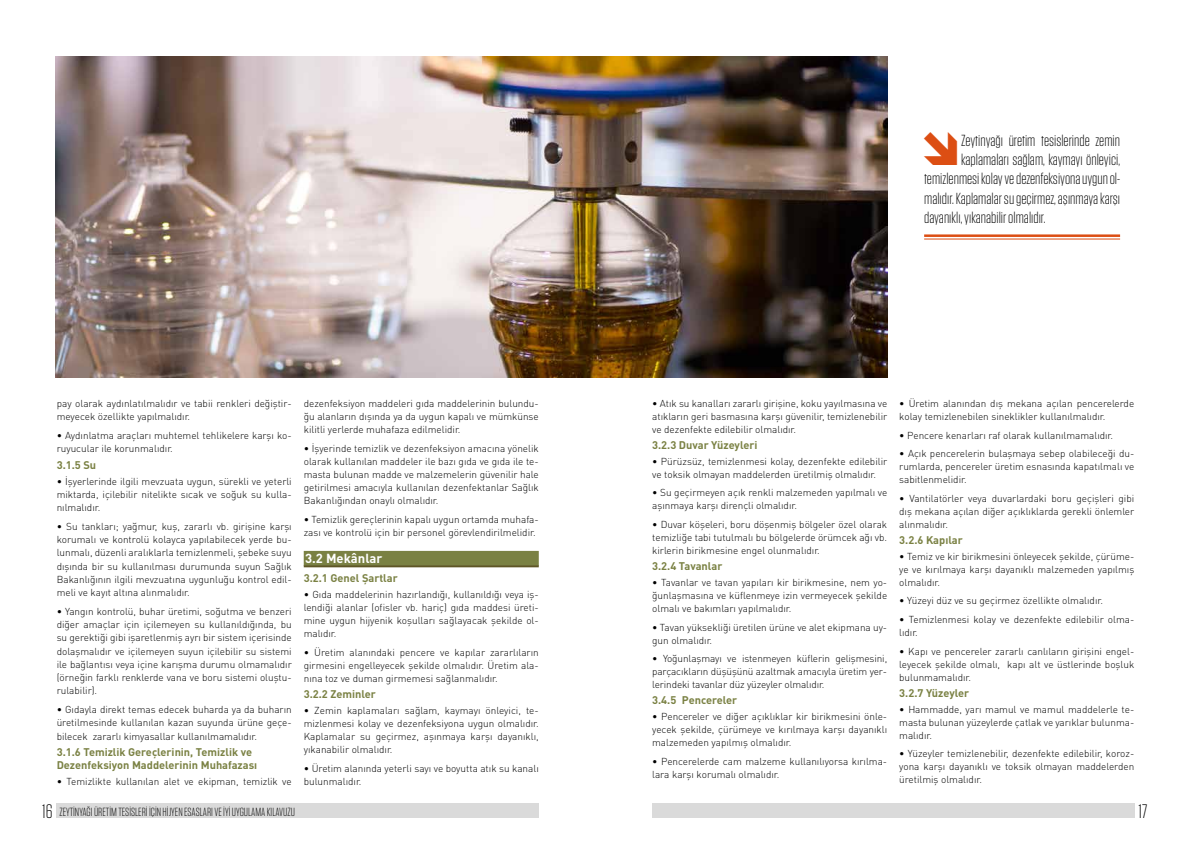
<style>
.page{position:relative;width:1191px;height:842px;background:#fff}
.page>*{position:absolute;margin:0;border:0;box-sizing:border-box;transform-origin:0 0}
.t1{font:300 19.5px "Tungsten";color:#000}
.t2{font:300 16px "Tungsten";color:#000}
.t3{font:700 13px "DIN Pro";color:#fff}
.t4{font:300 11.8px "Tungsten";color:#000}
.t5{font:700 11px/13.4px "DIN Pro";color:#7a8143}
.t6{font:300 10px/13px "DIN Pro";color:#000;text-align:justify}
.s1{font-size:19.5px}
</style>
<div class="page">
<div style="left:304px;top:551px;width:235px;height:15px;background:#7a8143"></div>
<hr style="left:304px;top:565px;width:235px;height:2px;background:#5e5626">
<img style="left:56px;top:57px;width:831px;height:320px">
<hr style="left:924px;top:234px;width:196px;height:3px;background:#dc4e13">
<hr style="left:924px;top:239px;width:196px;height:1px;background:#dc4e13">
<div style="left:57px;top:804px;width:482px;height:14px;background:#dadada"></div>
<div style="left:652px;top:804px;width:482px;height:14px;background:#dadada"></div>
<p class="t6" style="left:57px;top:396px;width:236px">pay olarak aydınlatılmalıdır ve tabii renkleri değiştir&shy;meyecek özellikte yapılmalıdır.</p>
<p class="t6" style="left:57px;top:428px;width:236px">• Aydınlatma araçları muhtemel tehlikelere karşı ko&shy;ruyucular ile korunmalıdır.</p>
<p class="t5" style="left:57px;top:457px;width:41px">3.1.5 Su</p>
<p class="t6" style="left:57px;top:474px;width:236px">• İşyerlerinde ilgili mevzuata uygun, sürekli ve yeterli miktarda, içilebilir nitelikte sıcak ve soğuk su kulla&shy;nılmalıdır.</p>
<p class="t6" style="left:57px;top:519px;width:236px">• Su tankları; yağmur, kuş, zararlı vb. girişine karşı korumalı ve kontrolü kolayca yapılabilecek yerde bu&shy;lunmalı, düzenli aralıklarla temizlenmeli, şebeke suyu dışında bir su kullanılması durumunda suyun Sağlık Bakanlığının ilgili mevzuatına uygunluğu kontrol edil&shy;meli ve kayıt altına alınmalıdır.</p>
<p class="t6" style="left:57px;top:604px;width:236px">• Yangın kontrolü, buhar üretimi, soğutma ve benzeri diğer amaçlar için içilemeyen su kullanıldığında, bu su gerektiği gibi işaretlenmiş ayrı bir sistem içerisinde dolaşmalıdır ve içilemeyen suyun içilebilir su sistemi ile bağlantısı veya içine karışma durumu olmamalıdır (örneğin farklı renklerde vana ve boru sistemi oluştu&shy;rulabilir).</p>
<p class="t6" style="left:57px;top:702px;width:236px">• Gıdayla direkt temas edecek buharda ya da buharın üretilmesinde kullanılan kazan suyunda ürüne geçe&shy;bilecek zararlı kimyasallar kullanılmamalıdır.</p>
<p class="t5" style="left:57px;top:745px;width:202px">3.1.6 Temizlik Gereçlerinin, Temizlik ve<br>Dezenfeksiyon Maddelerinin Muhafazası</p>
<p class="t6" style="left:57px;top:775px;width:236px">• Temizlikte kullanılan alet ve ekipman, temizlik ve</p>
<p class="t6" style="left:304px;top:396px;width:236px">dezenfeksiyon maddeleri gıda maddelerinin bulundu&shy;ğu alanların dışında ya da uygun kapalı ve mümkünse kilitli yerlerde muhafaza edilmelidir.</p>
<p class="t6" style="left:304px;top:441px;width:236px">• İşyerinde temizlik ve dezenfeksiyon amacına yönelik olarak kullanılan maddeler ile bazı gıda ve gıda ile te&shy;masta bulunan madde ve malzemelerin güvenilir hale getirilmesi amacıyla kullanılan dezenfektanlar Sağlık Bakanlığından onaylı olmalıdır.</p>
<p class="t6" style="left:304px;top:512px;width:236px">• Temizlik gereçlerinin kapalı uygun ortamda muhafa&shy;zası ve kontrolü için bir personel görevlendirilmelidir.</p>
<h3 class="t3" style="left:305px;top:549px;width:79px">3.2 Mekânlar</h3>
<p class="t5" style="left:304px;top:571px;width:95px">3.2.1 Genel Şartlar</p>
<p class="t6" style="left:304px;top:587px;width:236px">• Gıda maddelerinin hazırlandığı, kullanıldığı veya iş&shy;lendiği alanlar (ofisler vb. hariç) gıda maddesi üreti&shy;mine uygun hijyenik koşulları sağlayacak şekilde ol&shy;malıdır.</p>
<p class="t6" style="left:304px;top:645px;width:236px">• Üretim alanındaki pencere ve kapılar zararlıların girmesini engelleyecek şekilde olmalıdır. Üretim ala&shy;nına toz ve duman girmemesi sağlanmalıdır.</p>
<p class="t5" style="left:304px;top:687px;width:74px">3.2.2 Zeminler</p>
<p class="t6" style="left:304px;top:704px;width:236px">• Zemin kaplamaları sağlam, kaymayı önleyici, te&shy;mizlenmesi kolay ve dezenfeksiyona uygun olmalıdır.<br>Kaplamalar su geçirmez, aşınmaya karşı dayanıklı, yıkanabilir olmalıdır.</p>
<p class="t6" style="left:304px;top:762px;width:236px">• Üretim alanında yeterli sayı ve boyutta atık su kanalı bulunmalıdır.</p>
<h2 class="t2" style="left:961px;top:132px;width:161px">Zeytinyağı üretim tesislerinde zemin</h2>
<h2 class="t2" style="left:961px;top:151px;width:160px">kaplamaları sağlam, kaymayı önleyici,</h2>
<h2 class="t2" style="left:924px;top:171px;width:197px">temizlenmesi kolay ve dezenfeksiyona uygun ol-</h2>
<h2 class="t2" style="left:924px;top:190px;width:197px">malıdır. Kaplamalar su geçirmez, aşınmaya karşı</h2>
<h2 class="t2" style="left:924px;top:209px;width:123px">dayanıklı, yıkanabilir olmalıdır.</h2>
<p class="t6" style="left:652px;top:396px;width:236px">• Atık su kanalları zararlı girişine, koku yayılmasına ve atıkların geri basmasına karşı güvenilir, temizlenebilir ve dezenfekte edilebilir olmalıdır.</p>
<p class="t5" style="left:652px;top:438px;width:107px">3.2.3 Duvar Yüzeyleri</p>
<p class="t6" style="left:652px;top:454px;width:236px">• Pürüzsüz, temizlenmesi kolay, dezenfekte edilebilir ve toksik olmayan maddelerden üretilmiş olmalıdır.</p>
<p class="t6" style="left:652px;top:486px;width:236px">• Su geçirmeyen açık renkli malzemeden yapılmalı ve aşınmaya karşı dirençli olmalıdır.</p>
<p class="t6" style="left:652px;top:518px;width:236px">• Duvar köşeleri, boru döşenmiş bölgeler özel olarak temizliğe tabi tutulmalı bu bölgelerde örümcek ağı vb. kirlerin birikmesine engel olunmalıdır.</p>
<p class="t5" style="left:652px;top:559px;width:72px">3.2.4 Tavanlar</p>
<p class="t6" style="left:652px;top:575px;width:236px">• Tavanlar ve tavan yapıları kir birikmesine, nem yo&shy;ğunlaşmasına ve küflenmeye izin vermeyecek şekilde olmalı ve bakımları yapılmalıdır.</p>
<p class="t6" style="left:652px;top:620px;width:236px">• Tavan yüksekliği üretilen ürüne ve alet ekipmana uy&shy;gun olmalıdır.</p>
<p class="t6" style="left:652px;top:652px;width:236px">• Yoğunlaşmayı ve istenmeyen küflerin gelişmesini, parçacıkların düşüşünü azaltmak amacıyla üretim yer&shy;lerindeki tavanlar düz yüzeyler olmalıdır.</p>
<p class="t5" style="left:652px;top:693px;width:86px">3.4.5 Pencereler</p>
<p class="t6" style="left:652px;top:710px;width:236px">• Pencereler ve diğer açıklıklar kir birikmesini önle&shy;yecek şekilde, çürümeye ve kırılmaya karşı dayanıklı malzemeden yapılmış olmalıdır.</p>
<p class="t6" style="left:652px;top:754px;width:236px">• Pencerelerde cam malzeme kullanılıyorsa kırılma&shy;lara karşı korumalı olmalıdır.</p>
<p class="t6" style="left:899px;top:396px;width:236px">• Üretim alanından dış mekana açılan pencerelerde kolay temizlenebilen sineklikler kullanılmalıdır.</p>
<p class="t6" style="left:899px;top:428px;width:215px">• Pencere kenarları raf olarak kullanılmamalıdır.</p>
<p class="t6" style="left:899px;top:447px;width:236px">• Açık pencerelerin bulaşmaya sebep olabileceği du&shy;rumlarda, pencereler üretim esnasında kapatılmalı ve sabitlenmelidir.</p>
<p class="t6" style="left:899px;top:491px;width:236px">• Vantilatörler veya duvarlardaki boru geçişleri gibi dış mekana açılan diğer açıklıklarda gerekli önlemler alınmalıdır.</p>
<p class="t5" style="left:899px;top:533px;width:65px">3.2.6 Kapılar</p>
<p class="t6" style="left:899px;top:549px;width:236px">• Temiz ve kir birikmesini önleyecek şekilde, çürüme&shy;ye ve kırılmaya karşı dayanıklı malzemeden yapılmış olmalıdır.</p>
<p class="t6" style="left:899px;top:594px;width:205px">• Yüzeyi düz ve su geçirmez özellikte olmalıdır.</p>
<p class="t6" style="left:899px;top:613px;width:236px">• Temizlenmesi kolay ve dezenfekte edilebilir olma&shy;lıdır.</p>
<p class="t6" style="left:899px;top:644px;width:236px">• Kapı ve pencereler zararlı canlıların girişini engel&shy;leyecek şekilde olmalı, kapı alt ve üstlerinde boşluk bulunmamalıdır.</p>
<p class="t5" style="left:899px;top:686px;width:71px">3.2.7 Yüzeyler</p>
<p class="t6" style="left:899px;top:702px;width:236px">• Hammadde, yarı mamul ve mamul maddelerle te&shy;masta bulunan yüzeylerde çatlak ve yarıklar bulunma&shy;malıdır.</p>
<p class="t6" style="left:899px;top:747px;width:236px">• Yüzeyler temizlenebilir, dezenfekte edilebilir, koroz&shy;yona karşı dayanıklı ve toksik olmayan maddelerden üretilmiş olmalıdır.</p>
<p class="t4" style="left:42px;top:805px;width:254px"><span class="s1">16</span> ZEYTİNYAĞI ÜRETİM TESİSLERİ İÇİN HİJYEN ESASLARI VE İYİ UYGULAMA KILAVUZU</p>
<h1 class="t1" style="left:1138px;top:801px;width:10px">17</h1>
</div>
